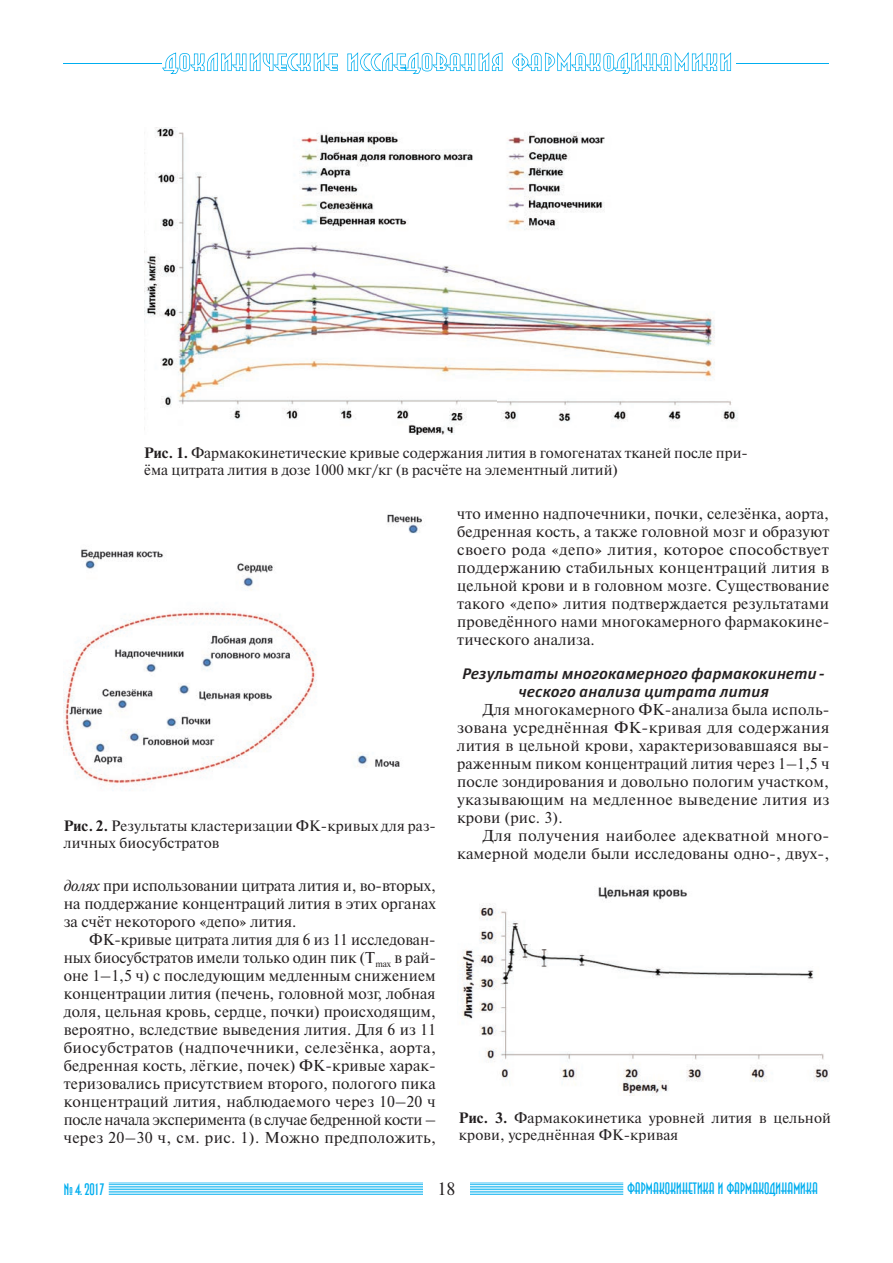
<style>
.page{position:relative;width:893px;height:1263px;background:#fff}
.page>*{position:absolute;margin:0;border:0;box-sizing:border-box;transform-origin:0 0}
.t1{font:18px "Newton C";color:#231f20}
.t2{font:16.5px "Anna C";color:#00aeef}
.t3{font:16.5px "Anna CTT";color:#00aeef}
.t4{font:15.75px/18px "Newton C";letter-spacing:.01em;color:#231f20;text-align:justify}
.t5{font:15px/16.5px "Newton C";color:#231f20}
.t6{font:italic 700 15px/18px "ALS Story";color:#231f20;text-align:center}
.s1{font-weight:700}
.s2{font-style:italic}
</style>
<div class="page">
<hr style="left:64px;top:63px;width:98px;height:1px;background:#00aeef">
<hr style="left:736px;top:63px;width:93px;height:1px;background:#00aeef">
<svg style="left:162px;top:52px;width:569px;height:22px"></svg>
<hr style="left:109px;top:1182px;width:514px;height:1px;background:#00aeef">
<hr style="left:109px;top:1184px;width:514px;height:1px;background:#00aeef">
<hr style="left:109px;top:1186px;width:514px;height:1px;background:#00aeef">
<hr style="left:109px;top:1187px;width:514px;height:1px;background:#00aeef">
<hr style="left:109px;top:1189px;width:514px;height:1px;background:#00aeef">
<hr style="left:109px;top:1191px;width:514px;height:1px;background:#00aeef">
<hr style="left:109px;top:1192px;width:514px;height:1px;background:#00aeef">
<hr style="left:109px;top:1194px;width:514px;height:1px;background:#00aeef">
<div style="left:423px;top:1181px;width:46px;height:15px;background:#fff"></div>
<img style="left:144px;top:128px;width:594px;height:307px">
<img style="left:64px;top:514px;width:358px;height:277px">
<img style="left:461px;top:887px;width:368px;height:208px">
<p class="t5" style="left:144px;top:445px;width:605px"><span class="s1">Рис. 1.</span> Фармакокинетические кривые содержания лития в гомогенатах тканей после при&shy;ёма цитрата лития в дозе 1000 мкг/кг (в расчёте на элементный литий)</p>
<p class="t5" style="left:64px;top:818px;width:374px"><span class="s1">Рис. 2.</span> Результаты кластеризации ФК-кривых для раз&shy;личных биосубстратов</p>
<p class="t4" style="left:64px;top:877px;width:374px"><span class="s2">долях</span> при использовании цитрата лития и, во-вторых, на поддержание концентраций лития в этих органах за счёт некоторого «депо» лития.</p>
<p class="t4" style="left:64px;top:931px;width:374px;text-indent:26px">ФК-кривые цитрата лития для 6 из 11 исследован&shy;ных биосубстратов имели только один пик (T<sub>max</sub> в рай&shy;оне 1–1,5 ч) с последующим медленным снижением концентрации лития (печень, головной мозг, лобная доля, цельная кровь, сердце, почки) происходящим, вероятно, вследствие выведения лития. Для 6 из 11 биосубстратов (надпочечники, селезёнка, аорта, бедренная кость, лёгкие, почек) ФК-кривые харак&shy;теризовались присутствием второго, пологого пика концентраций лития, наблюдаемого через 10–20 ч после начала эксперимента (в случае бедренной кости – через 20–30 ч, см. рис. 1). Можно предположить,</p>
<p class="t4" style="left:457px;top:505px;width:374px">что именно надпочечники, почки, селезёнка, аорта, бедренная кость, а также головной мозг и образуют своего рода «депо» лития, которое способствует поддержанию стабильных концентраций лития в цельной крови и в головном мозге. Существование такого «депо» лития подтверждается результатами проведённого нами многокамерного фармакокине&shy;тического анализа.</p>
<p class="t6" style="left:461px;top:665px;width:365px">Результаты многокамерного фармакокинети&shy;ческого анализа цитрата лития</p>
<p class="t4" style="left:457px;top:701px;width:374px;text-indent:26px">Для многокамерного ФК-анализа была исполь&shy;зована усреднённая ФК-кривая для содержания лития в цельной крови, характеризовавшаяся вы&shy;раженным пиком концентраций лития через 1–1,5 ч после зондирования и довольно пологим участком, указывающим на медленное выведение лития из крови (рис. 3).</p>
<p class="t4" style="left:457px;top:827px;width:374px;text-align:right">Для получения наиболее адекватной много&shy;камерной модели были исследованы одно-, двух-,</p>
<p class="t5" style="left:459px;top:1110px;width:374px"><span class="s1">Рис. 3.</span> Фармакокинетика уровней лития в цельной крови, усреднённая ФК-кривая</p>
<p class="t3" style="left:64px;top:1181px;width:42px">¹ 4. 2017</p>
<p class="t1" style="left:437px;top:1179px;width:19px">18</p>
<p class="t2" style="left:627px;top:1181px;width:192px">ФАРМАКОКИНЕТИКА и фармАкодинамика</p>
</div>
